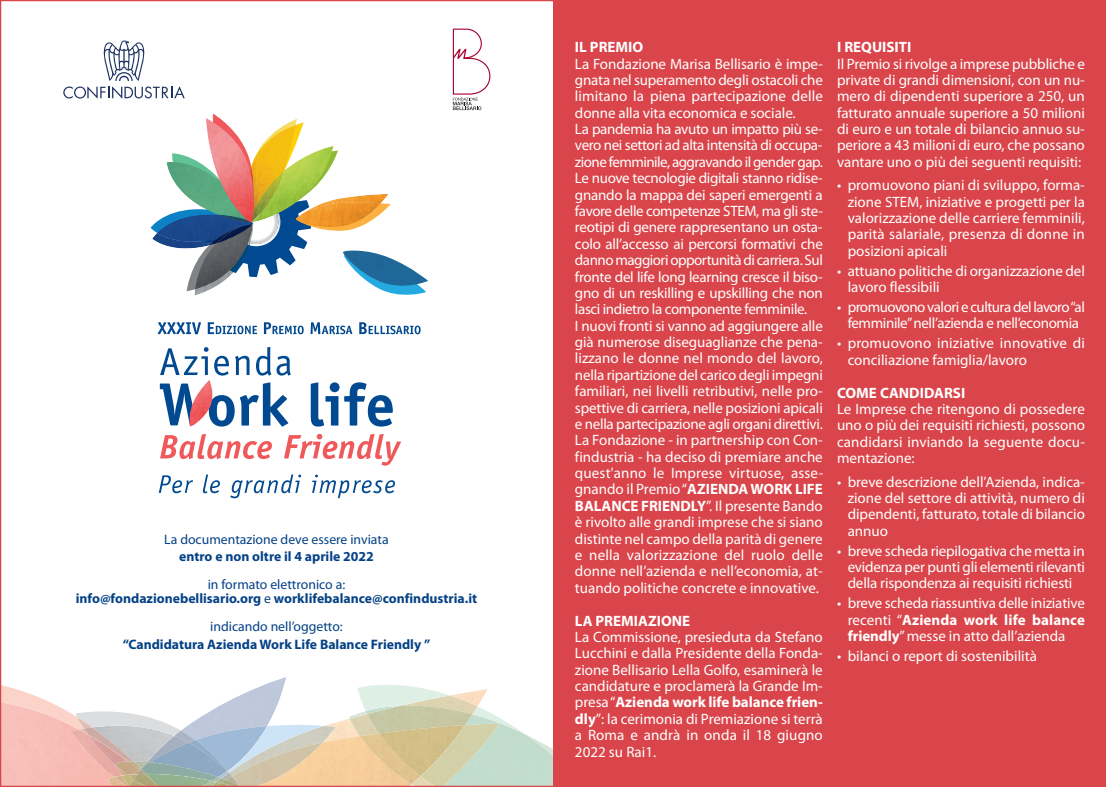
<style>
.page{position:relative;width:1106px;height:787px;background:#fff}
.page>*{position:absolute;margin:0;border:0;box-sizing:border-box;transform-origin:0 0}
.t1{font:15px/16.4px "Myriad Pro";letter-spacing:-.005em;color:#fff;text-align:justify}
.t2{font:15px/16.4px "Myriad Pro";letter-spacing:-.035em;color:#fff;text-align:center}
.t3{font:700 15px "Myriad Pro";color:#fff}
.t4{font:700 13.75px/13.8px "Myriad Pro";color:#054286;text-align:center}
.t5{font:13.75px "Myriad Pro";color:#054286}
.s1{font-weight:400}
.s2{font-weight:700}
</style>
<div class="page">
<svg style="left:2px;top:677px;width:551px;height:108px"></svg>
<img style="left:220px;top:779px;width:20px;height:3px">
<img style="left:204px;top:782px;width:37px;height:3px">
<div style="left:553px;top:0;width:553px;height:787px;background:#d9454a"></div>
<svg style="left:213px;top:382px;width:75px;height:44px"></svg>
<svg style="left:311px;top:382px;width:82px;height:44px"></svg>
<svg style="left:160px;top:383px;width:29px;height:42px"></svg>
<img style="left:189px;top:380px;width:24px;height:47px">
<svg style="left:160px;top:347px;width:48px;height:28px"></svg>
<svg style="left:214px;top:356px;width:15px;height:19px"></svg>
<svg style="left:235px;top:356px;width:14px;height:19px"></svg>
<svg style="left:256px;top:347px;width:35px;height:28px"></svg>
<svg style="left:159px;top:475px;width:34px;height:18px"></svg>
<svg style="left:203px;top:474px;width:17px;height:19px"></svg>
<svg style="left:230px;top:474px;width:71px;height:24px"></svg>
<svg style="left:312px;top:474px;width:83px;height:24px"></svg>
<svg style="left:160px;top:434px;width:112px;height:25px"></svg>
<svg style="left:284px;top:434px;width:117px;height:31px"></svg>
<svg style="left:158px;top:322px;width:43px;height:12px"></svg>
<svg style="left:208px;top:322px;width:49px;height:12px"></svg>
<svg style="left:264px;top:322px;width:40px;height:12px"></svg>
<svg style="left:310px;top:322px;width:42px;height:12px"></svg>
<svg style="left:359px;top:322px;width:61px;height:12px"></svg>
<svg style="left:453px;top:29px;width:37px;height:81px"></svg>
<svg style="left:63px;top:41px;width:122px;height:58px"></svg>
<svg style="left:150px;top:114px;width:276px;height:181px"></svg>
<img style="left:258px;top:171px;width:26px;height:51px">
<img style="left:206px;top:118px;width:52px;height:105px">
<img style="left:342px;top:248px;width:86px;height:42px">
<p class="t5" style="left:164px;top:534px;width:226px">La documentazione deve essere inviata</p>
<p class="t4" style="left:179px;top:551px;width:196px">entro e non oltre il 4 aprile 2022</p>
<p class="t4" style="left:76px;top:579px;width:403px"><span class="s1">in formato elettronico a:<br></span>info@fondazionebellisario.org <span class="s1">e</span> worklifebalance@confindustria.it</p>
<p class="t5" style="left:210px;top:621px;width:134px">indicando nell’oggetto:</p>
<p class="t4" style="left:123px;top:638px;width:309px">“Candidatura Azienda Work Life Balance Friendly ”</p>
<p class="t3" style="left:575px;top:41px;width:70px">IL PREMIO</p>
<p class="t1" style="left:575px;top:57px;width:250px;text-align:left">La Fondazione Marisa Bellisario è impe&shy;gnata nel superamento degli ostacoli che limitano la piena partecipazione delle donne alla vita economica e sociale.<br>La pandemia ha avuto un impatto più se&shy;vero nei settori ad alta intensità di occupa&shy;zione femminile, aggravando il gender gap.<br>Le nuove tecnologie digitali stanno ridise&shy;gnando la mappa dei saperi emergenti a favore delle competenze STEM, ma gli ste&shy;reotipi di genere rappresentano un osta&shy;colo all’accesso ai percorsi formativi che danno maggiori opportunità di carriera. Sul fronte del life long learning cresce il biso&shy;gno di un reskilling e upskilling che non lasci indietro la componente femminile.<br>I nuovi fronti si vanno ad aggiungere alle già numerose diseguaglianze che pena&shy;lizzano le donne nel mondo del lavoro, nella ripartizione del carico degli impegni familiari, nei livelli retributivi, nelle pro&shy;spettive di carriera, nelle posizioni apicali e nella partecipazione agli organi direttivi.<br>La Fondazione - in partnership con Con&shy;findustria - ha deciso di premiare anche quest'anno le Imprese virtuose, asse&shy;gnando il Premio “<span class="s2">AZIENDA WORK LIFE BALANCE FRIENDLY</span>”. Il presente Bando è rivolto alle grandi imprese che si siano distinte nel campo della parità di genere e nella valorizzazione del ruolo delle donne nell’azienda e nell’economia, at&shy;tuando politiche concrete e innovative.</p>
<p class="t3" style="left:575px;top:615px;width:117px">LA PREMIAZIONE</p>
<p class="t1" style="left:575px;top:630px;width:249px">La Commissione, presieduta da Stefano Lucchini e dalla Presidente della Fonda&shy;zione Bellisario Lella Golfo, esaminerà le candidature e proclamerà la Grande Im&shy;presa “<span class="s2">Azienda work life balance frien&shy;dly</span>”: la cerimonia di Premiazione si terrà a Roma e andrà in onda il 18 giugno 2022 su Rai1.</p>
<p class="t3" style="left:837px;top:41px;width:76px">I REQUISITI</p>
<p class="t1" style="left:837px;top:57px;width:249px">Il Premio si rivolge a imprese pubbliche e private di grandi dimensioni, con un nu&shy;mero di dipendenti superiore a 250, un fatturato annuale superiore a 50 milioni di euro e un totale di bilancio annuo su&shy;periore a 43 milioni di euro, che possano vantare uno o più dei seguenti requisiti:</p>
<p class="t1" style="left:847px;top:178px;width:239px;text-indent:-11px">• promuovono piani di sviluppo, forma&shy;zione STEM, iniziative e progetti per la valorizzazione delle carriere femminili, parità salariale, presenza di donne in posizioni apicali</p>
<p class="t1" style="left:847px;top:264px;width:239px;text-indent:-11px">• attuano politiche di organizzazione del lavoro flessibili</p>
<p class="t2" style="left:837px;top:300px;width:249px">• promuovono valori e cultura del lavoro “al femminile” nell’azienda e nell’economia</p>
<p class="t1" style="left:847px;top:336px;width:239px;text-indent:-11px">• promuovono iniziative innovative di conciliazione famiglia/lavoro</p>
<p class="t3" style="left:837px;top:387px;width:130px">COME CANDIDARSI</p>
<p class="t1" style="left:837px;top:402px;width:249px">Le Imprese che ritengono di possedere uno o più dei requisiti richiesti, possono candidarsi inviando la seguente docu&shy;mentazione:</p>
<p class="t1" style="left:847px;top:474px;width:239px;text-indent:-11px">• breve descrizione dell’Azienda, indica&shy;zione del settore di attività, numero di dipendenti, fatturato, totale di bilancio annuo</p>
<p class="t1" style="left:847px;top:543px;width:239px;text-indent:-11px">• breve scheda riepilogativa che metta in evidenza per punti gli elementi rilevanti della rispondenza ai requisiti richiesti</p>
<p class="t1" style="left:847px;top:596px;width:239px;text-indent:-11px">• breve scheda riassuntiva delle iniziative recenti “<span class="s2">Azienda work life balance friendly</span>” messe in atto dall’azienda</p>
<p class="t1" style="left:837px;top:649px;width:201px">• bilanci o report di sostenibilità</p>
</div>
